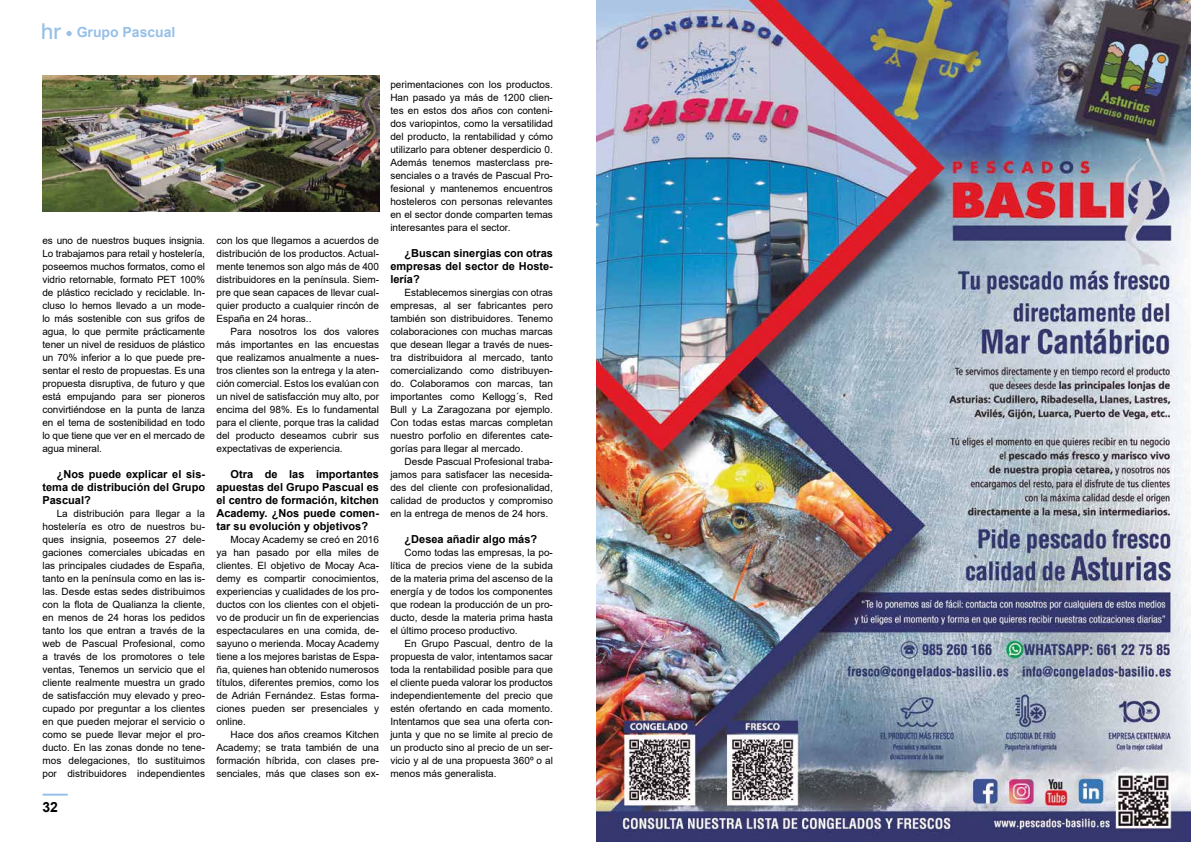
<style>
.page{position:relative;width:1191px;height:842px;background:#fff}
.page>*{position:absolute;margin:0;border:0;box-sizing:border-box;transform-origin:0 0}
.t1{font:500 22px "Helvetica Now Display";color:#96c0e7}
.t2{font:700 14px "Arial";color:#96c0e7}
.t3{font:700 14px "Arial";color:#000}
.t4{font:700 11px/13px "Arial";color:#000;text-align:justify}
.t5{font:10px/13px "Arial";color:#000;text-align:justify}
</style>
<div class="page">
<svg style="left:66px;top:31px;width:6px;height:5px"></svg>
<hr style="left:43px;top:794px;width:25px;height:2px;background:#96c0e7">
<img style="left:596px;top:0;width:595px;height:842px">
<img style="left:43px;top:75px;width:336px;height:136px">
<h1 class="t1" style="left:41px;top:16px;width:22px">hr</h1>
<h2 class="t2" style="left:77px;top:23px;width:100px">Grupo Pascual</h2>
<p class="t5" style="left:43px;top:234px;width:164px">es uno de nuestros buques insignia.<br>Lo trabajamos para retail y hostelería, poseemos muchos formatos, como el vidrio retornable, formato PET 100% de plástico reciclado y reciclable. In&shy;cluso lo hemos llevado a un mode&shy;lo más sostenible con sus grifos de agua, lo que permite prácticamente tener un nivel de residuos de plástico un 70% inferior a lo que puede pre&shy;sentar el resto de propuestas. Es una propuesta disruptiva, de futuro y que está empujando para ser pioneros convirtiéndose en la punta de lanza en el tema de sostenibilidad en todo lo que tiene que ver en el mercado de agua mineral.</p>
<p class="t4" style="left:43px;top:468px;width:164px;text-indent:14px">¿Nos puede explicar el sis&shy;tema de distribución del Grupo Pascual?</p>
<p class="t5" style="left:43px;top:507px;width:164px;text-indent:14px">La distribución para llegar a la hostelería es otro de nuestros bu&shy;ques insignia, poseemos 27 dele&shy;gaciones comerciales ubicadas en las principales ciudades de España, tanto en la península como en las is&shy;las. Desde estas sedes distribuimos con la flota de Qualianza la cliente, en menos de 24 horas los pedidos tanto los que entran a través de la web de Pascual Profesional, como a través de los promotores o tele ventas, Tenemos un servicio que el cliente realmente muestra un grado de satisfacción muy elevado y preo&shy;cupado por preguntar a los clientes en que pueden mejorar el servicio o como se puede llevar mejor el pro&shy;ducto. En las zonas donde no tene&shy;mos delegaciones, tlo sustituimos por distribuidores independientes</p>
<h2 class="t3" style="left:43px;top:797px;width:17px">32</h2>
<p class="t5" style="left:216px;top:234px;width:164px">con los que llegamos a acuerdos de distribución de los productos. Actual&shy;mente tenemos son algo más de 400 distribuidores en la península. Siem&shy;pre que sean capaces de llevar cual&shy;quier producto a cualquier rincón de España en 24 horas..</p>
<p class="t5" style="left:216px;top:325px;width:164px;text-indent:14px">Para nosotros los dos valores más importantes en las encuestas que realizamos anualmente a nues&shy;tros clientes son la entrega y la aten&shy;ción comercial. Estos los evalúan con un nivel de satisfacción muy alto, por encima del 98%. Es lo fundamental para el cliente, porque tras la calidad del producto deseamos cubrir sus expectativas de experiencia.</p>
<p class="t4" style="left:216px;top:468px;width:164px;text-indent:14px">Otra de las importantes apuestas del Grupo Pascual es el centro de formación, kitchen Academy. ¿Nos puede comen&shy;tar su evolución y objetivos?</p>
<p class="t5" style="left:216px;top:533px;width:164px;text-indent:14px">Mocay Academy se creó en 2016 ya han pasado por ella miles de clientes. El objetivo de Mocay Aca&shy;demy es compartir conocimientos, experiencias y cualidades de los pro&shy;ductos con los clientes con el objeti&shy;vo de producir un fin de experiencias espectaculares en una comida, de&shy;sayuno o merienda. Mocay Academy tiene a los mejores baristas de Espa&shy;ña, quienes han obtenido numerosos títulos, diferentes premios, como los de Adrián Fernández. Estas forma&shy;ciones pueden ser presenciales y online.</p>
<p class="t5" style="left:216px;top:728px;width:164px;text-indent:14px">Hace dos años creamos Kitchen Academy; se trata también de una formación híbrida, con clases pre&shy;senciales, más que clases son ex-</p>
<p class="t5" style="left:390px;top:78px;width:164px">perimentaciones con los productos.<br>Han pasado ya más de 1200 clien&shy;tes en estos dos años con conteni&shy;dos variopintos, como la versatilidad del producto, la rentabilidad y cómo utilizarlo para obtener desperdicio 0.<br>Además tenemos masterclass pre&shy;senciales o a través de Pascual Pro&shy;fesional y mantenemos encuentros hosteleros con personas relevantes en el sector donde comparten temas interesantes para el sector.</p>
<p class="t4" style="left:390px;top:247px;width:164px;text-indent:14px">¿Buscan sinergias con otras empresas del sector de Hoste&shy;lería?</p>
<p class="t5" style="left:390px;top:286px;width:164px;text-indent:14px">Establecemos sinergias con otras empresas, al ser fabricantes pero también son distribuidores. Tenemo colaboraciones con muchas marcas que desean llegar a través de nues&shy;tra distribuidora al mercado, tanto comercializando como distribuyen&shy;do. Colaboramos con marcas, tan importantes como Kellogg´s, Red Bull y La Zaragozana por ejemplo.<br>Con todas estas marcas completan nuestro porfolio en diferentes cate&shy;gorías para llegar al mercado.</p>
<p class="t5" style="left:390px;top:455px;width:164px;text-indent:14px">Desde Pascual Profesional traba&shy;jamos para satisfacer las necesida&shy;des del cliente con profesionalidad, calidad de productos y compromiso en la entrega de menos de 24 hors.</p>
<p class="t4" style="left:404px;top:533px;width:134px">¿Desea añadir algo más?</p>
<p class="t5" style="left:390px;top:546px;width:164px;text-indent:14px">Como todas las empresas, la po&shy;lítica de precios viene de la subida de la materia prima del ascenso de la energía y de todos los componentes que rodean la producción de un pro&shy;ducto, desde la materia prima hasta el último proceso productivo.</p>
<p class="t5" style="left:390px;top:637px;width:164px;text-indent:14px">En Grupo Pascual, dentro de la propuesta de valor, intentamos sacar toda la rentabilidad posible para que el cliente pueda valorar los productos independientemente del precio que estén ofertando en cada momento.<br>Intentamos que sea una oferta con&shy;junta y que no se limite al precio de un producto sino al precio de un ser&shy;vicio y al de una propuesta 360º o al menos más generalista.</p>
</div>
